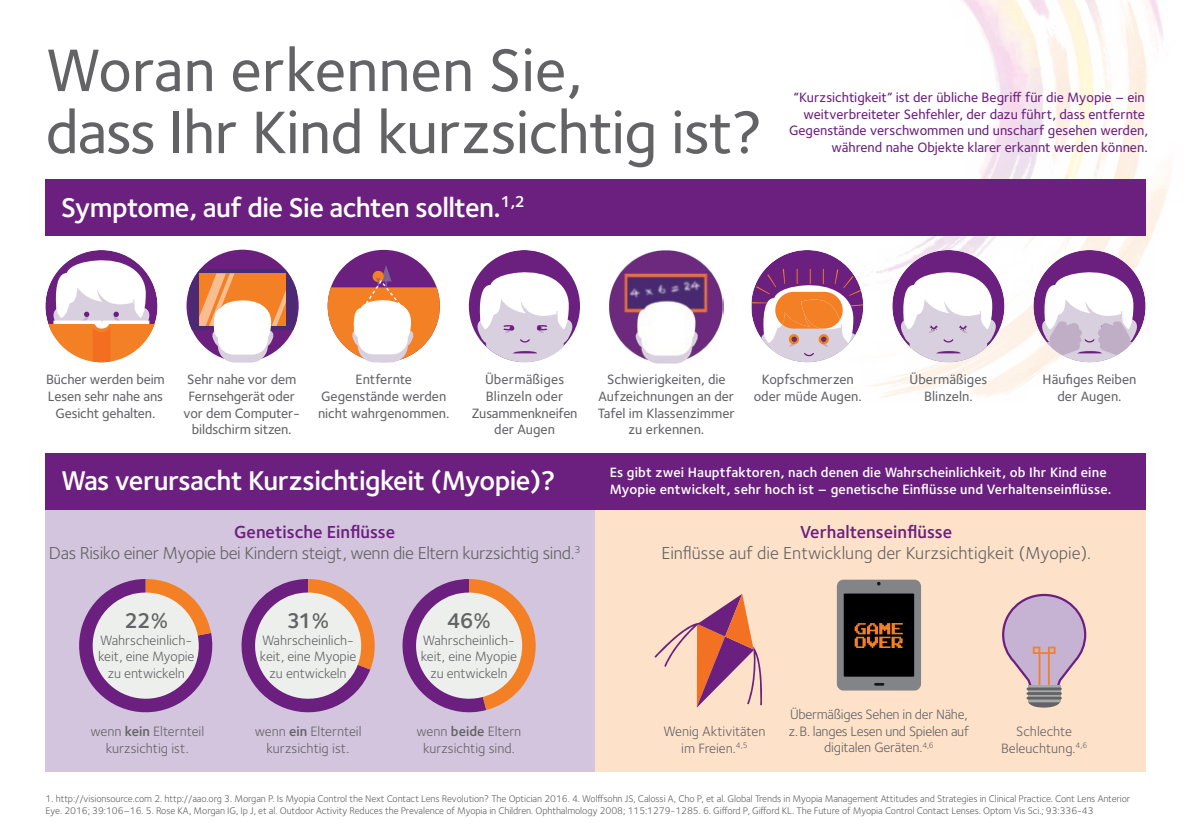
<style>
.page{position:relative;width:1191px;height:840px;background:#fff}
.page>*{position:absolute;margin:0;border:0;box-sizing:border-box;transform-origin:0 0}
.t1{font:500 62px/62px "Foundry Sterling";letter-spacing:-.01em;color:#636366}
.t2{font:600 28px "Foundry Sterling";letter-spacing:-.02em;color:#fff}
.t3{font:600 22px "Foundry Sterling";color:#636366}
.t4{font:18px/21.6px "Foundry Sterling";letter-spacing:-.02em;color:#636366;text-align:center}
.t5{font:18px "Foundry Sterling";color:#636366}
.t6{font:600 18px "Foundry Sterling";color:#6b1f7e}
.t7{font:14px/16.8px "Foundry Sterling";letter-spacing:-.01em;color:#636366;text-align:center}
.t8{font:500 14px/16.8px "Foundry Sterling";color:#636366;text-align:center}
.t9{font:500 14px/16.8px "Foundry Sterling";color:#6b1f7e;text-align:right}
.t10{font:600 14px/16.8px "Foundry Sterling";letter-spacing:.01em;color:#fff}
.t11{font:10px/12px "Foundry Sterling";letter-spacing:-.01em;color:#636366}
.s1{font-weight:600;color:#6b1f7e}
.s2{font-weight:600}
</style>
<div class="page">
<img style="left:800px;top:0;width:371px;height:398px">
<div style="left:45px;top:179px;width:1100px;height:56px;background:#6b1f7e"></div>
<svg style="left:751px;top:250px;width:112px;height:112px"></svg>
<div style="left:186px;top:249px;width:113px;height:113px;background:#6b1f7e;border-radius:50%"></div>
<div style="left:189px;top:269px;width:107px;height:60px;background:#4b2a73"></div>
<div style="left:218px;top:307px;width:50px;height:55px;background:#d9d0df;border-radius:17px"></div>
<div style="left:218px;top:307px;width:50px;height:47px;background:#fff;border-radius:16px"></div>
<svg style="left:199px;top:273px;width:87px;height:74px"></svg>
<div style="left:45px;top:250px;width:112px;height:112px;background:#6b1f7e;border-radius:50%"></div>
<svg style="left:49px;top:324px;width:105px;height:9px"></svg>
<svg style="left:52px;top:258px;width:99px;height:104px"></svg>
<div style="left:328px;top:250px;width:112px;height:112px;background:#6b1f7e;border-radius:50%"></div>
<svg style="left:328px;top:265px;width:112px;height:97px"></svg>
<div style="left:358px;top:306px;width:50px;height:48px;background:#fff;border-radius:16px"></div>
<div style="left:892px;top:250px;width:112px;height:112px;background:#6b1f7e;border-radius:50%"></div>
<svg style="left:899px;top:270px;width:98px;height:92px"></svg>
<div style="left:1033px;top:250px;width:112px;height:112px;background:#6b1f7e;border-radius:50%"></div>
<svg style="left:1033px;top:270px;width:112px;height:92px"></svg>
<div style="left:469px;top:250px;width:111px;height:112px;background:#6b1f7e;border-radius:50%"></div>
<svg style="left:476px;top:270px;width:98px;height:92px"></svg>
<div style="left:45px;top:509px;width:550px;height:262px;background:#d3c5dd"></div>
<div style="left:595px;top:509px;width:550px;height:262px;background:#fee1c9"></div>
<div style="left:45px;top:452px;width:1100px;height:57px;background:#6b1f7e"></div>
<svg style="left:79px;top:579px;width:134px;height:134px"></svg>
<svg style="left:241px;top:579px;width:134px;height:134px"></svg>
<svg style="left:402px;top:579px;width:133px;height:134px"></svg>
<svg style="left:837px;top:579px;width:84px;height:111px;background:#423a35"></svg>
<svg style="left:654px;top:594px;width:108px;height:113px"></svg>
<svg style="left:1002px;top:593px;width:85px;height:98px"></svg>
<svg style="left:1028px;top:684px;width:32px;height:17px"></svg>
<svg style="left:1028px;top:701px;width:32px;height:6px"></svg>
<hr style="left:1026px;top:696px;width:35px;height:3px;background:#636366">
<hr style="left:1026px;top:691px;width:35px;height:3px;background:#636366">
<hr style="left:1026px;top:687px;width:35px;height:3px;background:#636366">
<img style="left:609px;top:250px;width:114px;height:114px">
<h1 class="t1" style="left:46px;top:40px;width:718px">Woran erkennen Sie,<br>dass Ihr Kind kurzsichtig ist?</h1>
<h2 class="t2" style="left:61px;top:191px;width:465px">Symptome, auf die Sie achten sollten.<sup>1,2</sup></h2>
<h3 class="t9" style="left:789px;top:89px;width:360px">“Kurzsichtigkeit” ist der übliche Begriff für die Myopie – ein weitverbreiteter Sehfehler, der dazu führt, dass entfernte Gegenstände verschwommen und unscharf gesehen werden, während nahe Objekte klarer erkannt werden können.</h3>
<h3 class="t8" style="left:46px;top:371px;width:120px">Bücher werden beim<br>Lesen sehr nahe ans<br>Gesicht gehalten.</h3>
<h3 class="t8" style="left:318px;top:371px;width:133px">Entfernte<br>Gegenstände werden nicht wahrgenommen.</h3>
<h3 class="t8" style="left:909px;top:371px;width:79px">Übermäßiges<br>Blinzeln.</h3>
<h3 class="t8" style="left:1042px;top:371px;width:95px">Häufiges Reiben der Augen.</h3>
<h3 class="t8" style="left:472px;top:371px;width:107px">Übermäßiges<br>Blinzeln oder<br>Zusammenkneifen der Augen</h3>
<h2 class="t2" style="left:61px;top:464px;width:496px">Was verursacht Kurzsichtigkeit (Myopie)?</h2>
<h3 class="t10" style="left:609px;top:464px;width:503px">Es gibt zwei Hauptfaktoren, nach denen die Wahrscheinlichkeit, ob Ihr Kind eine<br>Myopie entwickelt, sehr hoch ist – genetische Einflüsse und Verhaltenseinflüsse.</h3>
<h3 class="t4" style="left:49px;top:521px;width:533px"><span class="s1">Genetische Einflüsse<br></span>Das Risiko einer Myopie bei Kindern steigt, wenn die Eltern kurzsichtig sind.<sup>3</sup></h3>
<h3 class="t8" style="left:753px;top:371px;width:110px">Kopfschmerzen oder müde Augen.</h3>
<h3 class="t8" style="left:183px;top:371px;width:118px">Sehr nahe vor dem<br>Fernsehgerät oder vor dem Computer&shy;bildschirm sitzen.</h3>
<h3 class="t8" style="left:598px;top:371px;width:138px">Schwierigkeiten, die<br>Aufzeichnungen an der<br>Tafel im Klassenzimmer zu erkennen.</h3>
<h3 class="t6" style="left:800px;top:521px;width:154px">Verhaltenseinflüsse</h3>
<h3 class="t5" style="left:661px;top:542px;width:431px">Einflüsse auf die Entwicklung der Kurzsichtigkeit (Myopie).</h3>
<h3 class="t3" style="left:124px;top:607px;width:45px">22%</h3>
<h3 class="t7" style="left:98px;top:631px;width:98px">Wahrscheinlich&shy;keit, eine Myopie zu entwickeln</h3>
<h3 class="t7" style="left:90px;top:722px;width:115px">wenn <span class="s2">kein</span> Elternteil kurzsichtig ist.</h3>
<h3 class="t3" style="left:287px;top:607px;width:44px">31%</h3>
<h3 class="t7" style="left:260px;top:631px;width:98px">Wahrscheinlich&shy;keit, eine Myopie zu entwickeln</h3>
<h3 class="t7" style="left:255px;top:722px;width:108px">wenn <span class="s2">ein</span> Elternteil kurzsichtig ist.</h3>
<h3 class="t3" style="left:447px;top:607px;width:46px">46%</h3>
<h3 class="t7" style="left:421px;top:631px;width:98px">Wahrscheinlich&shy;keit, eine Myopie zu entwickeln</h3>
<h3 class="t7" style="left:416px;top:722px;width:106px">wenn <span class="s2">beide</span> Eltern kurzsichtig sind.</h3>
<h3 class="t7" style="left:789px;top:705px;width:182px">Übermäßiges Sehen in der Nähe, z.B. langes Lesen und Spielen auf digitalen Geräten.<sup>4,6</sup></h3>
<h3 class="t7" style="left:663px;top:722px;width:104px">Wenig Aktivitäten im Freien.<sup>4,5</sup></h3>
<h3 class="t7" style="left:1001px;top:722px;width:88px">Schlechte<br>Beleuchtung.<sup>4,6</sup></h3>
<p class="t11" style="left:46px;top:792px;width:1086px">1. http://visionsource.com 2. http://aao.org 3. Morgan P. Is Myopia Control the Next Contact Lens Revolution? The Optician 2016. 4. Wolffsohn JS, Calossi A, Cho P, et al. Global Trends in Myopia Management Attitudes and Strategies in Clinical Practice. Cont Lens Anterior<br>Eye. 2016; 39:106–16. 5. Rose KA, Morgan IG, Ip J, et al. Outdoor Activity Reduces the Prevalence of Myopia in Children. Ophthalmology 2008; 115:1279-1285. 6. Gifford P, Gifford KL. The Future of Myopia Control Contact Lenses. Optom Vis Sci.; 93:336-43</p>
</div>
